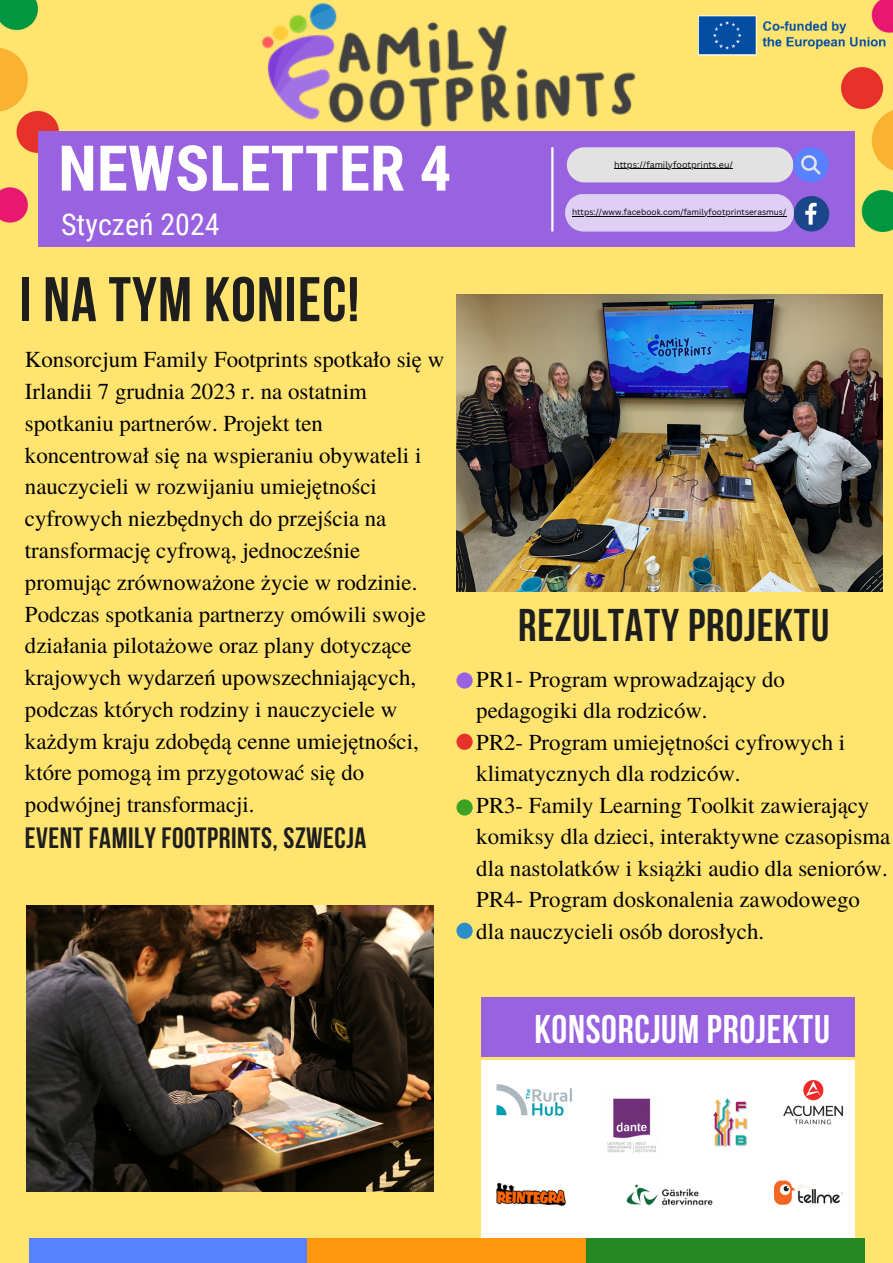
<style>
.page{position:relative;width:893px;height:1263px;background:#ffe470}
.page>*{position:absolute;margin:0;border:0;box-sizing:border-box;transform-origin:0 0}
.t1{font:700 63.15px "Roboto Condensed";color:#fff}
.t2{font:700 62.85px "Bebas Neue";letter-spacing:.015em;color:#1e1e1e}
.t3{font:700 45.67px "Bebas Neue";letter-spacing:.015em;color:#1e1e1e}
.t4{font:700 39.75px "Bebas Neue";letter-spacing:.015em;color:#fff}
.t5{font:30px "Roboto Condensed";color:#fff}
.t6{font:700 29.25px "Bebas Neue";letter-spacing:.015em;color:#1e1e1e}
.t7{font:22.8px/31.8px "Te X Gyre Termes";color:#000}
.t8{font:8.93px "Canva Sans";color:#000}
.t9{font:8.32px "Canva Sans";color:#000}
</style>
<div class="page">
<img style="left:0;top:0;width:58px;height:247px">
<div style="left:39px;top:132px;width:815px;height:115px;background:#9862e0"></div>
<img style="left:456px;top:294px;width:426px;height:297px">
<div style="left:481px;top:1060px;width:373px;height:178px;background:#fff"></div>
<div style="left:481px;top:997px;width:373px;height:60px;background:#9862e0"></div>
<div style="left:29px;top:1238px;width:278px;height:25px;background:#5781ff"></div>
<div style="left:307px;top:1238px;width:279px;height:25px;background:#ff960d"></div>
<div style="left:586px;top:1238px;width:278px;height:25px;background:#248925"></div>
<img style="left:247px;top:2px;width:405px;height:130px">
<hr style="left:551px;top:147px;width:2px;height:84px;background:#fff">
<svg style="left:567px;top:147px;width:261px;height:35px;background:#d0d1e4"></svg>
<svg style="left:565px;top:194px;width:264px;height:37px;background:#c9bce9"></svg>
<img style="left:697px;top:15px;width:144px;height:41px">
<img style="left:841px;top:0;width:52px;height:231px">
<img style="left:27px;top:905px;width:407px;height:286px">
<div style="left:456px;top:672px;width:17px;height:17px;background:#9862e0;border-radius:50%"></div>
<div style="left:456px;top:734px;width:17px;height:16px;background:#e6322b;border-radius:50%"></div>
<div style="left:456px;top:799px;width:17px;height:16px;background:#3da224;border-radius:50%"></div>
<div style="left:456px;top:923px;width:17px;height:16px;background:#2c8dca;border-radius:50%"></div>
<img style="left:774px;top:1180px;width:69px;height:25px">
<img style="left:626px;top:1184px;width:87px;height:22px">
<img style="left:496px;top:1182px;width:70px;height:24px">
<img style="left:783px;top:1080px;width:60px;height:45px">
<img style="left:607px;top:1098px;width:49px;height:56px">
<img style="left:496px;top:1084px;width:76px;height:32px">
<img style="left:713px;top:1098px;width:35px;height:49px">
<hr style="left:614px;top:168px;width:119px;height:1px;background:#000">
<hr style="left:572px;top:216px;width:214px;height:1px;background:#000">
<h6 class="t1" style="left:58px;top:132px;width:395px">NEWSLETTER 4</h6>
<h3 class="t5" style="left:61px;top:207px;width:160px">Styczeń 2024</h3>
<h4 class="t2" style="left:19px;top:274px;width:341px">I NA TYM KONIEC!</h4>
<p class="t7" style="left:25px;top:343px;width:421px">Konsorcjum Family Footprints spotkało się w Irlandii 7 grudnia 2023 r. na ostatnim spotkaniu partnerów. Projekt ten koncentrował się na wspieraniu obywateli i nauczycieli w rozwijaniu umiejętności cyfrowych niezbędnych do przejścia na transformację cyfrową, jednocześnie promując zrównoważone życie w rodzinie.<br>Podczas spotkania partnerzy omówili swoje działania pilotażowe oraz plany dotyczące krajowych wydarzeń upowszechniających, podczas których rodziny i nauczyciele w każdym kraju zdobędą cenne umiejętności, które pomogą im przygotować się do podwójnej transformacji.</p>
<p class="t6" style="left:25px;top:826px;width:343px">EVENT FAMILY FOOTPRINTS, SZWECJA</p>
<p class="t8" style="left:614px;top:158px;width:120px">https://familyfootprints.eu/</p>
<p class="t9" style="left:572px;top:206px;width:216px">https://www.facebook.com/familyfootprintserasmus/</p>
<p class="t3" style="left:518px;top:606px;width:312px">REZULTATY PROJEKTU</p>
<h2 class="t7" style="left:476px;top:662px;width:415px;line-height:31.5px">PR1- Program wprowadzający do pedagogiki dla rodziców.<br>PR2- Program umiejętności cyfrowych i klimatycznych dla rodziców.<br>PR3- Family Learning Toolkit zawierający komiksy dla dzieci, interaktywne czasopisma dla nastolatków i książki audio dla seniorów.<br>PR4- Program doskonalenia zawodowego dla nauczycieli osób dorosłych.</h2>
<h6 class="t4" style="left:534px;top:1013px;width:297px">KONSORCJUM PROJEKTU</h6>
</div>
